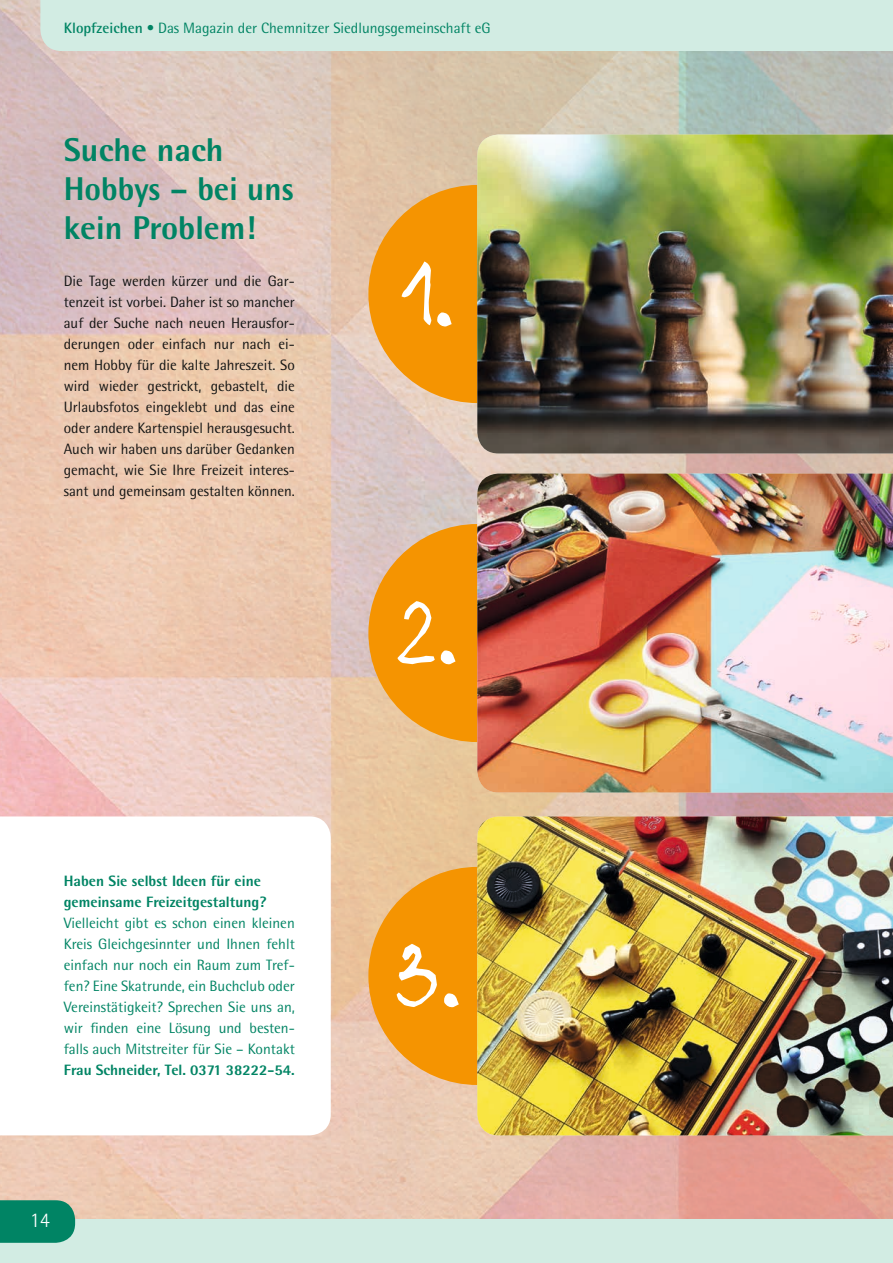
<style>
.page{position:relative;width:893px;height:1263px;background:#fff}
.page>*{position:absolute;margin:0;border:0;box-sizing:border-box;transform-origin:0 0}
.t1{font:92.1px "Sloneczko";color:#fff}
.t2{font:800 33px/39px "Rotis Semi Sans";color:#008464}
.t3{font:300 21px "Rotis Semi Sans";color:#fff}
.t4{font:15px/21px "Rotis Semi Sans";color:#131413;text-align:justify}
.t5{font:15px/21px "Rotis Semi Sans";color:#008464;text-align:justify}
.t6{font:800 15px/21px "Rotis Semi Sans";color:#008464}
.s1{font-weight:700}
</style>
<div class="page">
<img style="left:0;top:0;width:893px;height:1219px">
<div style="left:368px;top:867px;width:218px;height:218px;background:#f59401;border-radius:50%"></div>
<div style="left:368px;top:524px;width:218px;height:218px;background:#f59401;border-radius:50%"></div>
<div style="left:368px;top:185px;width:218px;height:218px;background:#f59401;border-radius:50%"></div>
<svg style="left:0;top:816px;width:331px;height:319px"></svg>
<img style="left:477px;top:135px;width:416px;height:318px">
<img style="left:477px;top:474px;width:416px;height:318px">
<img style="left:477px;top:816px;width:416px;height:319px">
<div style="left:40px;top:0;width:853px;height:51px;background:#d2ece3"></div>
<div style="left:0;top:1219px;width:893px;height:44px;background:#d2ece3"></div>
<svg style="left:0;top:1200px;width:75px;height:43px;background:#0c8869"></svg>
<p class="t5" style="left:64px;top:17px;width:428px"><span class="s1">Klopfzeichen</span> • Das Magazin der Chemnitzer Siedlungsgemeinschaft eG</p>
<h2 class="t2" style="left:64px;top:129px;width:231px">Suche nach<br>Hobbys – bei uns kein Problem!</h2>
<p class="t4" style="left:64px;top:270px;width:233px">Die Tage werden kürzer und die Gar&shy;tenzeit ist vorbei. Daher ist so mancher auf der Suche nach neuen Herausfor&shy;derungen oder einfach nur nach ei&shy;nem Hobby für die kalte Jahreszeit. So wird wieder gestrickt, gebastelt, die Urlaubsfotos eingeklebt und das eine oder andere Kartenspiel herausgesucht.<br>Auch wir haben uns darüber Gedanken gemacht, wie Sie Ihre Freizeit interes&shy;sant und gemeinsam gestalten können.</p>
<h1 class="t1" style="left:397px;top:580px;width:61px">2.</h1>
<p class="t6" style="left:64px;top:870px;width:204px">Haben Sie selbst Ideen für eine gemeinsame Freizeitgestaltung?</p>
<p class="t5" style="left:64px;top:912px;width:233px">Vielleicht gibt es schon einen kleinen Kreis Gleichgesinnter und Ihnen fehlt einfach nur noch ein Raum zum Tref&shy;fen? Eine Skatrunde, ein Buchclub oder Vereinstätigkeit? Sprechen Sie uns an, wir finden eine Lösung und besten&shy;falls auch Mitstreiter für Sie – Kontakt</p>
<p class="t6" style="left:64px;top:1059px;width:233px">Frau Schneider, Tel. 0371 38222-54.</p>
<h3 class="t3" style="left:30px;top:1208px;width:22px">14</h3>
<h1 class="t1" style="left:395px;top:922px;width:67px">3.</h1>
</div>
